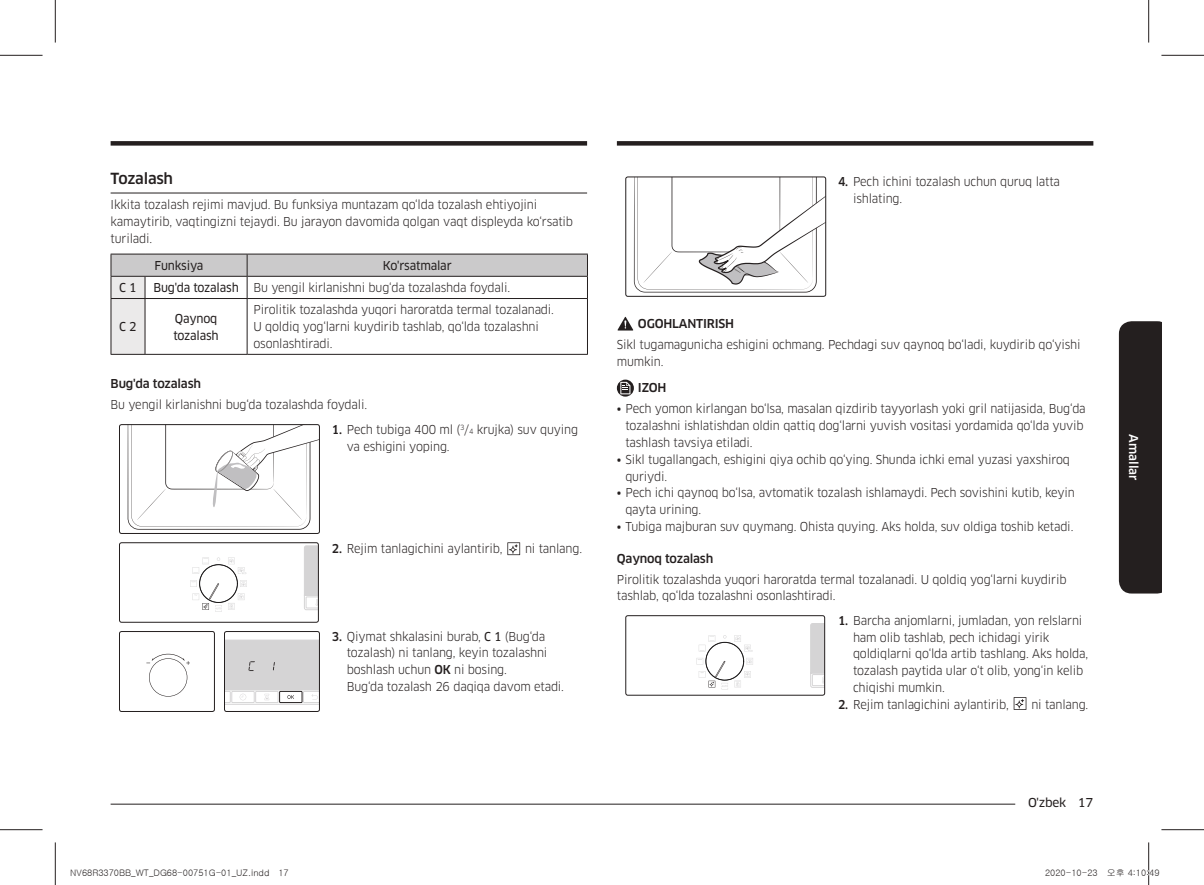
<style>
.page{position:relative;width:1204px;height:885px;background:#fff}
.page>*{position:absolute;margin:0;border:0;box-sizing:border-box;transform-origin:0 0}
.t1{font:500 15px "Samsung Clan Pro";letter-spacing:-.015em;color:#241f1f}
.t2{font:12px/16.8px "Samsung Clan Pro";letter-spacing:-.015em;color:#241f1f;scale:.95 1}
.t3{font:500 12px "Samsung Clan Pro";letter-spacing:-.015em;color:#241f1f}
.t4{font:12px/16.8px "Samsung Clan Pro News";letter-spacing:-.015em;color:#241f1f;scale:.95 1}
.t5{font:12px "Samsung Clan Pro News";letter-spacing:-.015em;color:#241f1f}
.t6{font:500 12px "Samsung Clan Pro";color:#fff}
.t7{font:9px "Gulim";color:#241f1f}
.s1{font-family:"Samsung Clan Pro News"}
.s2{font-weight:500}
.s3{font-size:7.05px}
</style>
<div class="page">
<hr style="left:111px;top:803px;width:935px;height:1px;background:#241f1f">
<div style="left:1015px;top:794px;width:78px;height:15px;background:#fff"></div>
<div style="left:1118px;top:321px;width:43px;height:272px;background:#241f1f"></div>
<div style="left:111px;top:141px;width:476px;height:5px;background:#241f1f"></div>
<div style="left:617px;top:141px;width:476px;height:5px;background:#241f1f"></div>
<svg style="left:633px;top:178px;width:191px;height:114px"></svg>
<div style="left:625px;top:176px;width:201px;height:121px;border:1px solid #241f1f;border-radius:2px"></div>
<svg style="left:617px;top:317px;width:16px;height:13px"></svg>
<svg style="left:617px;top:379px;width:17px;height:17px"></svg>
<svg style="left:620px;top:382px;width:10px;height:12px"></svg>
<svg style="left:625px;top:623px;width:198px;height:72px"></svg>
<div style="left:625px;top:615px;width:200px;height:80px;border:1px solid #241f1f;border-radius:2px"></div>
<svg style="left:1013px;top:697px;width:13px;height:12px"></svg>
<hr style="left:111px;top:193px;width:476px;height:1px;background:#241f1f">
<svg style="left:111px;top:254px;width:477px;height:100px"></svg>
<hr style="left:111px;top:298px;width:34px;height:1px;background:#241f1f">
<hr style="left:111px;top:299px;width:1px;height:55px;background:#241f1f">
<hr style="left:145px;top:298px;width:102px;height:1px;background:#241f1f">
<hr style="left:145px;top:299px;width:1px;height:55px;background:#241f1f">
<hr style="left:247px;top:298px;width:341px;height:1px;background:#241f1f">
<hr style="left:247px;top:299px;width:1px;height:55px;background:#241f1f">
<hr style="left:587px;top:299px;width:1px;height:55px;background:#241f1f">
<hr style="left:111px;top:354px;width:34px;height:1px;background:#241f1f">
<hr style="left:145px;top:354px;width:102px;height:1px;background:#241f1f">
<hr style="left:247px;top:354px;width:341px;height:1px;background:#241f1f">
<svg style="left:119px;top:424px;width:199px;height:109px"></svg>
<div style="left:119px;top:424px;width:201px;height:109px;border:1px solid #241f1f;border-radius:2px"></div>
<svg style="left:119px;top:545px;width:198px;height:77px"></svg>
<div style="left:119px;top:542px;width:200px;height:80px;border:1px solid #241f1f;border-radius:2px"></div>
<svg style="left:507px;top:542px;width:13px;height:13px"></svg>
<svg style="left:224px;top:631px;width:94px;height:80px"></svg>
<div style="left:224px;top:631px;width:96px;height:80px;border:1px solid #241f1f;border-radius:2px"></div>
<svg style="left:119px;top:631px;width:71px;height:80px"></svg>
<div style="left:119px;top:631px;width:96px;height:80px;border:1px solid #241f1f;border-radius:2px"></div>
<hr style="left:0;top:55px;width:43px;height:1px;background:#241f1f">
<hr style="left:1161px;top:55px;width:42px;height:1px;background:#241f1f">
<hr style="left:0;top:829px;width:43px;height:1px;background:#241f1f">
<hr style="left:1161px;top:829px;width:42px;height:1px;background:#241f1f">
<hr style="left:55px;top:0;width:1px;height:43px;background:#241f1f">
<hr style="left:55px;top:842px;width:1px;height:42px;background:#241f1f">
<hr style="left:1148px;top:0;width:1px;height:43px;background:#241f1f">
<hr style="left:1148px;top:842px;width:1px;height:42px;background:#241f1f">
<svg style="left:1148px;top:868px;width:2px;height:8px"></svg>
<p class="t1" style="left:111px;top:170px;width:64px">Tozalash</p>
<p class="t2" style="left:111px;top:197px;width:488px">Ikkita tozalash rejimi mavjud. Bu funksiya muntazam qo‘lda tozalash ehtiyojini kamaytirib, vaqtingizni tejaydi. Bu jarayon davomida qolgan vaqt displeyda ko‘rsatib turiladi.</p>
<p class="t4" style="left:155px;top:257px;width:53px">Funksiya</p>
<p class="t4" style="left:383px;top:257px;width:74px">Ko'rsatmalar</p>
<p class="t4" style="left:119px;top:279px;width:20px">C 1</p>
<p class="t2" style="left:153px;top:279px;width:377px"><span class="s1">Bug'da tozalash</span> Bu yengil kirlanishni bug‘da tozalashda foydali.</p>
<p class="t4" style="left:119px;top:318px;width:20px">C 2</p>
<p class="t4" style="left:173px;top:310px;width:49px">Qaynoq tozalash</p>
<p class="t2" style="left:253px;top:301px;width:318px">Pirolitik tozalashda yuqori haroratda termal tozalanadi.<br>U qoldiq yog‘larni kuydirib tashlab, qo‘lda tozalashni osonlashtiradi.</p>
<p class="t3" style="left:111px;top:377px;width:92px">Bug'da tozalash</p>
<p class="t2" style="left:111px;top:396px;width:271px">Bu yengil kirlanishni bug‘da tozalashda foydali.</p>
<p class="t2" style="left:347px;top:421px;width:245px;text-indent:-15px"><span class="s2">1.</span> Pech tubiga 400 ml (<sup>3</sup>/<span class="s3">4</span> krujka) suv quying va eshigini yoping.</p>
<p class="t2" style="left:332px;top:540px;width:181px"><span class="s2">2.</span> Rejim tanlagichini aylantirib,</p>
<p class="t2" style="left:525px;top:540px;width:62px">ni tanlang.</p>
<p class="t2" style="left:347px;top:627px;width:230px;text-indent:-15px"><span class="s2">3.</span> Qiymat shkalasini burab, <span class="s1">C 1</span> (Bug‘da tozalash) ni tanlang, keyin tozalashni boshlash uchun <span class="s2">OK</span> ni bosing.<br>Bug‘da tozalash 26 daqiqa davom etadi.</p>
<p class="t2" style="left:853px;top:173px;width:219px;text-indent:-15px"><span class="s2">4.</span> Pech ichini tozalash uchun quruq latta ishlating.</p>
<p class="t3" style="left:638px;top:317px;width:98px">OGOHLANTIRISH</p>
<p class="t2" style="left:617px;top:336px;width:489px">Sikl tugamagunicha eshigini ochmang. Pechdagi suv qaynoq bo‘ladi, kuydirib qo‘yishi mumkin.</p>
<p class="t3" style="left:638px;top:381px;width:30px">IZOH</p>
<p class="t2" style="left:625px;top:400px;width:486px;text-indent:-9px"><span class="s1">•</span> Pech yomon kirlangan bo‘lsa, masalan qizdirib tayyorlash yoki gril natijasida, Bug‘da tozalashni ishlatishdan oldin qattiq dog‘larni yuvish vositasi yordamida qo‘lda yuvib tashlash tavsiya etiladi.</p>
<p class="t2" style="left:625px;top:451px;width:469px;text-indent:-9px"><span class="s1">•</span> Sikl tugallangach, eshigini qiya ochib qo‘ying. Shunda ichki emal yuzasi yaxshiroq quriydi.</p>
<p class="t2" style="left:625px;top:484px;width:474px;text-indent:-9px"><span class="s1">•</span> Pech ichi qaynoq bo‘lsa, avtomatik tozalash ishlamaydi. Pech sovishini kutib, keyin qayta urining.</p>
<p class="t2" style="left:617px;top:518px;width:482px"><span class="s1">•</span> Tubiga majburan suv quymang. Ohista quying. Aks holda, suv oldiga toshib ketadi.</p>
<p class="t3" style="left:617px;top:551px;width:98px">Qaynoq tozalash</p>
<p class="t2" style="left:617px;top:570px;width:475px">Pirolitik tozalashda yuqori haroratda termal tozalanadi. U qoldiq yog‘larni kuydirib tashlab, qo‘lda tozalashni osonlashtiradi.</p>
<p class="t2" style="left:853px;top:612px;width:249px;text-indent:-15px"><span class="s2">1.</span> Barcha anjomlarni, jumladan, yon relslarni ham olib tashlab, pech ichidagi yirik qoldiqlarni qo‘lda artib tashlang. Aks holda, tozalash paytida ular o‘t olib, yong‘in kelib chiqishi mumkin.</p>
<p class="t2" style="left:838px;top:696px;width:181px"><span class="s2">2.</span> Rejim tanlagichini aylantirib,</p>
<p class="t2" style="left:1031px;top:696px;width:62px">ni tanlang.</p>
<p class="t5" style="left:1027px;top:795px;width:67px">O'zbek 17</p>
<p class="t6" style="left:1140px;top:434px;width:48px;rotate:90deg">Amallar</p>
<p class="t7" style="left:70px;top:868px;width:220px">NV68R3370BB_WT_DG68-00751G-01_UZ.indd 17</p>
<p class="t7" style="left:1045px;top:868px;width:116px">2020-10-23 오후 4:10:49</p>
</div>
